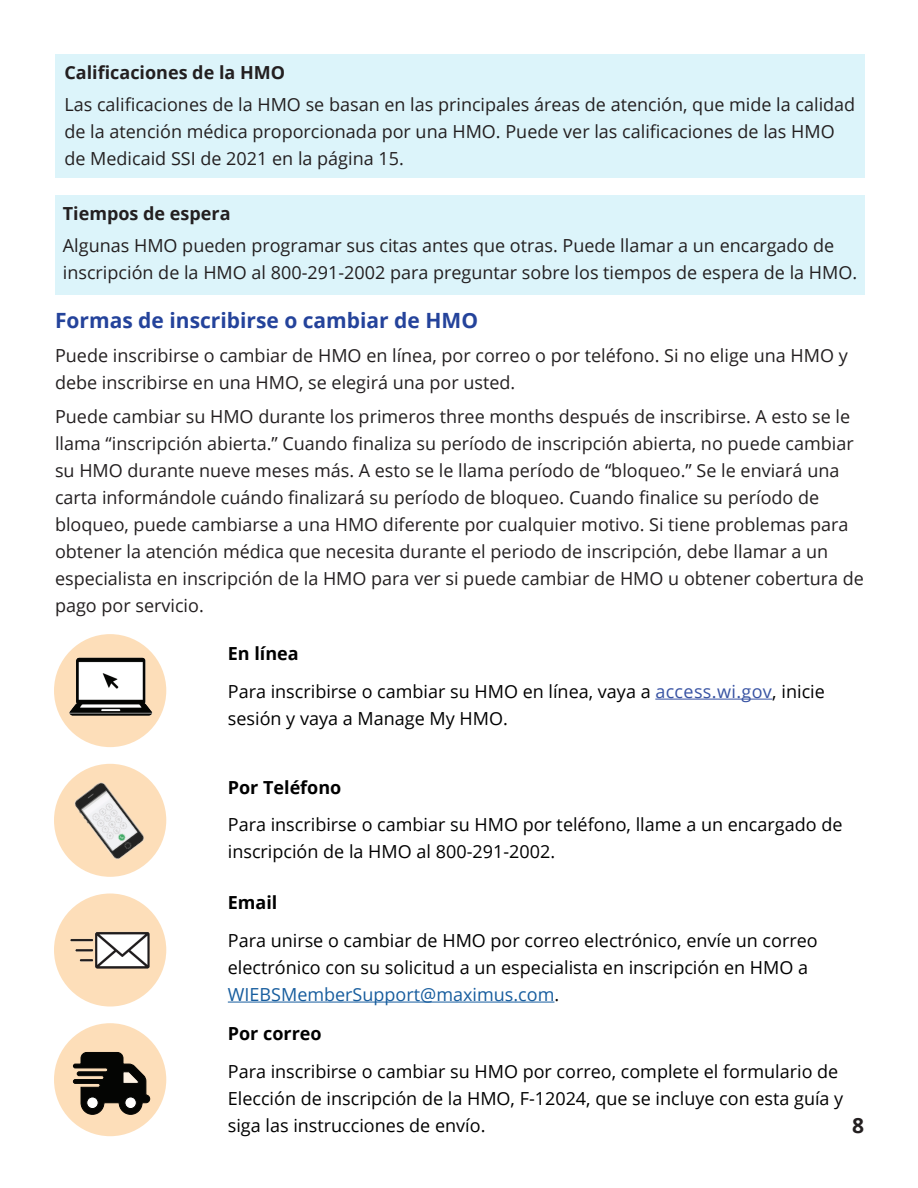
<style>
.page{position:relative;width:918px;height:1188px;background:#fff}
.page>*{position:absolute;margin:0;border:0;box-sizing:border-box;transform-origin:0 0}
.t1{font:700 21px "Open Sans";color:#24439b}
.t2{font:700 21px "Open Sans";color:#231f20}
.t3{font:18px/27px "Open Sans";color:#231f20}
.t4{font:18px/27px "Open Sans";color:#000}
.t5{font:700 18px "Open Sans";color:#231f20}
.t6{font:700 18px "Open Sans";color:#000}
.s1{color:#3853a3}
.s2{color:#175d9e}
</style>
<div class="page">
<div style="left:55px;top:195px;width:810px;height:99px;background:#dcf4fa"></div>
<div style="left:55px;top:54px;width:810px;height:124px;background:#dcf4fa"></div>
<hr style="left:655px;top:699px;width:117px;height:1px;background:#3853a3">
<div style="left:54px;top:634px;width:112px;height:113px;background:#fddeb9;border-radius:50%"></div>
<div style="left:54px;top:764px;width:112px;height:113px;background:#fddeb9;border-radius:50%"></div>
<div style="left:54px;top:1023px;width:112px;height:113px;background:#fddeb9;border-radius:50%"></div>
<div style="left:54px;top:894px;width:112px;height:113px;background:#fddeb9;border-radius:50%"></div>
<img style="left:70px;top:657px;width:82px;height:59px">
<img style="left:71px;top:774px;width:78px;height:92px">
<hr style="left:228px;top:1002px;width:326px;height:1px;background:#175d9e">
<img style="left:70px;top:932px;width:80px;height:37px">
<svg style="left:73px;top:1052px;width:77px;height:63px"></svg>
<p class="t5" style="left:64px;top:59px;width:222px">Calificaciones de la HMO</p>
<p class="t3" style="left:64px;top:90px;width:792px">Las calificaciones de la HMO se basan en las principales áreas de atención, que mide la calidad de la atención médica proporcionada por una HMO. Puede ver las calificaciones de las HMO de Medicaid SSI de 2021 en la página 15.</p>
<p class="t5" style="left:63px;top:201px;width:169px">Tiempos de espera</p>
<p class="t3" style="left:63px;top:232px;width:796px">Algunas HMO pueden programar sus citas antes que otras. Puede llamar a un encargado de inscripción de la HMO al 800-291-2002 para preguntar sobre los tiempos de espera de la HMO.</p>
<p class="t1" style="left:55px;top:306px;width:425px">Formas de inscribirse o cambiar de HMO</p>
<p class="t3" style="left:55px;top:341px;width:794px">Puede inscribirse o cambiar de HMO en línea, por correo o por teléfono. Si no elige una HMO y debe inscribirse en una HMO, se elegirá una por usted.</p>
<p class="t3" style="left:55px;top:402px;width:810px">Puede cambiar su HMO durante los primeros three months después de inscribirse. A esto se le llama “inscripción abierta.” Cuando finaliza su período de inscripción abierta, no puede cambiar su HMO durante nueve meses más. A esto se le llama período de “bloqueo.” Se le enviará una carta informándole cuándo finalizará su período de bloqueo. Cuando finalice su período de bloqueo, puede cambiarse a una HMO diferente por cualquier motivo. Si tiene problemas para obtener la atención médica que necesita durante el periodo de inscripción, debe llamar a un especialista en inscripción de la HMO para ver si puede cambiar de HMO u obtener cobertura de pago por servicio.</p>
<p class="t6" style="left:228px;top:641px;width:72px">En línea</p>
<p class="t4" style="left:228px;top:677px;width:599px">Para inscribirse o cambiar su HMO en línea, vaya a <span class="s1">access.wi.gov</span>, inicie sesión y vaya a Manage My HMO.</p>
<p class="t6" style="left:228px;top:774px;width:115px">Por Teléfono</p>
<p class="t4" style="left:228px;top:811px;width:616px">Para inscribirse o cambiar su HMO por teléfono, llame a un encargado de inscripción de la HMO al 800-291-2002.</p>
<p class="t6" style="left:228px;top:890px;width:51px">Email</p>
<p class="t4" style="left:228px;top:926px;width:591px">Para unirse o cambiar de HMO por correo electrónico, envíe un correo electrónico con su solicitud a un especialista en inscripción en HMO a<br><span class="s2">WIEBSMemberSupport@maximus.com</span>.</p>
<p class="t6" style="left:228px;top:1021px;width:95px">Por correo</p>
<p class="t4" style="left:228px;top:1057px;width:617px">Para inscribirse o cambiar su HMO por correo, complete el formulario de<br>Elección de inscripción de la HMO, F-12024, que se incluye con esta guía y siga las instrucciones de envío.</p>
<p class="t2" style="left:852px;top:1110px;width:13px">8</p>
</div>
